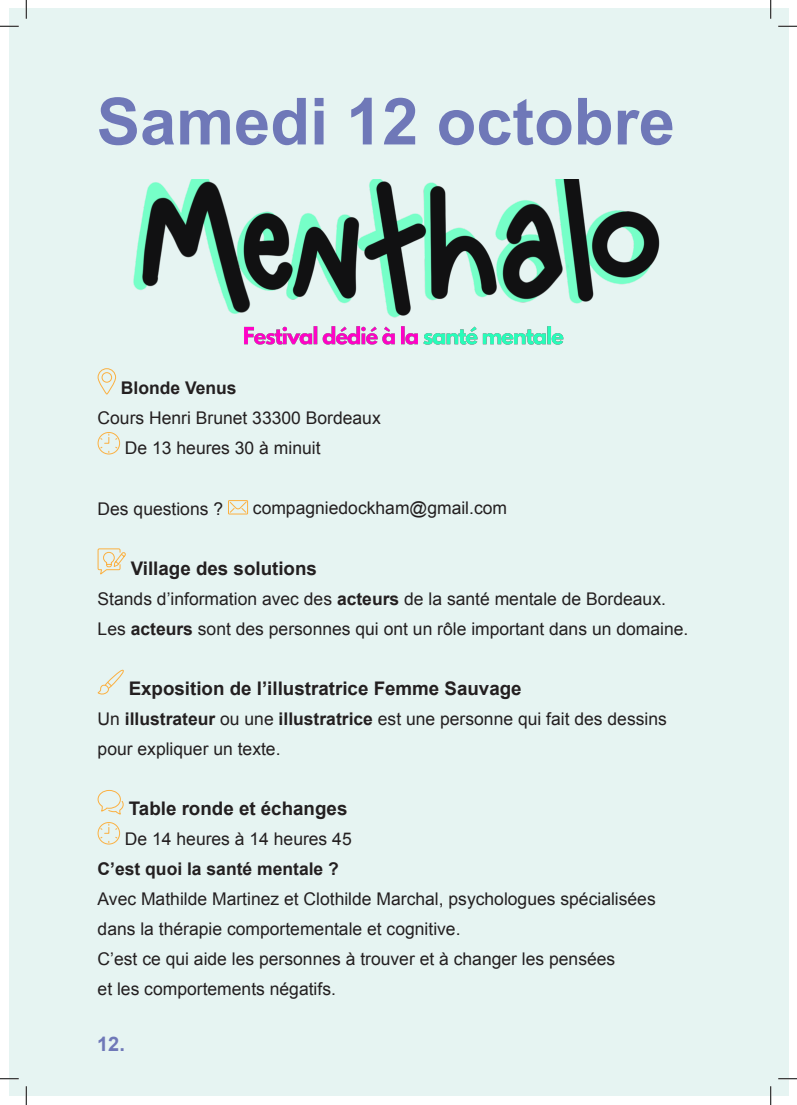
<style>
.page{position:relative;width:797px;height:1105px;background:#fff}
.page>*{position:absolute;margin:0;border:0;box-sizing:border-box;transform-origin:0 0}
.t1{font:700 65px "Arial";color:#6f78b8}
.t2{font:700 20px "Arial";color:#6f78b8}
.t3{font:700 18.75px "Arial";color:#231f20}
.t4{font:17.5px/30px "Arial";color:#231f20}
.t5{font:700 17.5px "Arial";color:#231f20}
.s1{font-weight:700}
</style>
<div class="page">
<div style="left:9px;top:9px;width:779px;height:1087px;background:#e6f4f2"></div>
<img style="left:133px;top:179px;width:527px;height:166px">
<svg style="left:97px;top:368px;width:19px;height:27px"></svg>
<svg style="left:97px;top:432px;width:23px;height:23px"></svg>
<div style="left:228px;top:500px;width:20px;height:14px;border:1px solid #fbb041"></div>
<svg style="left:229px;top:500px;width:18px;height:14px"></svg>
<svg style="left:97px;top:548px;width:29px;height:27px"></svg>
<svg style="left:97px;top:670px;width:27px;height:25px"></svg>
<svg style="left:97px;top:790px;width:27px;height:55px"></svg>
<svg style="left:0;top:25px;width:19px;height:2px"></svg>
<svg style="left:778px;top:25px;width:19px;height:2px"></svg>
<svg style="left:0;top:1078px;width:19px;height:1px"></svg>
<svg style="left:778px;top:1078px;width:19px;height:1px"></svg>
<svg style="left:25px;top:0;width:2px;height:19px"></svg>
<svg style="left:25px;top:1086px;width:2px;height:19px"></svg>
<svg style="left:770px;top:0;width:1px;height:19px"></svg>
<svg style="left:770px;top:1086px;width:1px;height:19px"></svg>
<h1 class="t1" style="left:97px;top:79px;width:579px">Samedi 12 octobre</h1>
<p class="t5" style="left:121px;top:377px;width:117px">Blonde Venus</p>
<p class="t4" style="left:125px;top:403px;width:257px;text-indent:-27px">Cours Henri Brunet 33300 Bordeaux<br>De 13 heures 30 à minuit</p>
<p class="t4" style="left:98px;top:493px;width:127px">Des questions ?</p>
<p class="t4" style="left:253px;top:493px;width:256px">compagniedockham@gmail.com</p>
<p class="t3" style="left:131px;top:555px;width:188px">Village des solutions</p>
<p class="t4" style="left:98px;top:583px;width:592px">Stands d’information avec des <span class="s1">acteurs</span> de la santé mentale de Bordeaux.<br>Les <span class="s1">acteurs</span> sont des personnes qui ont un rôle important dans un domaine.</p>
<p class="t3" style="left:129px;top:675px;width:394px">Exposition de l’illustratrice Femme Sauvage</p>
<p class="t4" style="left:98px;top:703px;width:571px">Un <span class="s1">illustrateur</span> ou une <span class="s1">illustratrice</span> est une personne qui fait des dessins pour expliquer un texte.</p>
<p class="t3" style="left:129px;top:795px;width:220px">Table ronde et échanges</p>
<p class="t4" style="left:125px;top:823px;width:228px">De 14 heures à 14 heures 45</p>
<p class="t5" style="left:98px;top:857px;width:243px">C’est quoi la santé mentale ?</p>
<p class="t4" style="left:98px;top:883px;width:559px">Avec Mathilde Martinez et Clothilde Marchal, psychologues spécialisées dans la thérapie comportementale et cognitive.<br>C’est ce qui aide les personnes à trouver et à changer les pensées<br>et les comportements négatifs.</p>
<p class="t2" style="left:97px;top:1030px;width:29px">12.</p>
</div>
